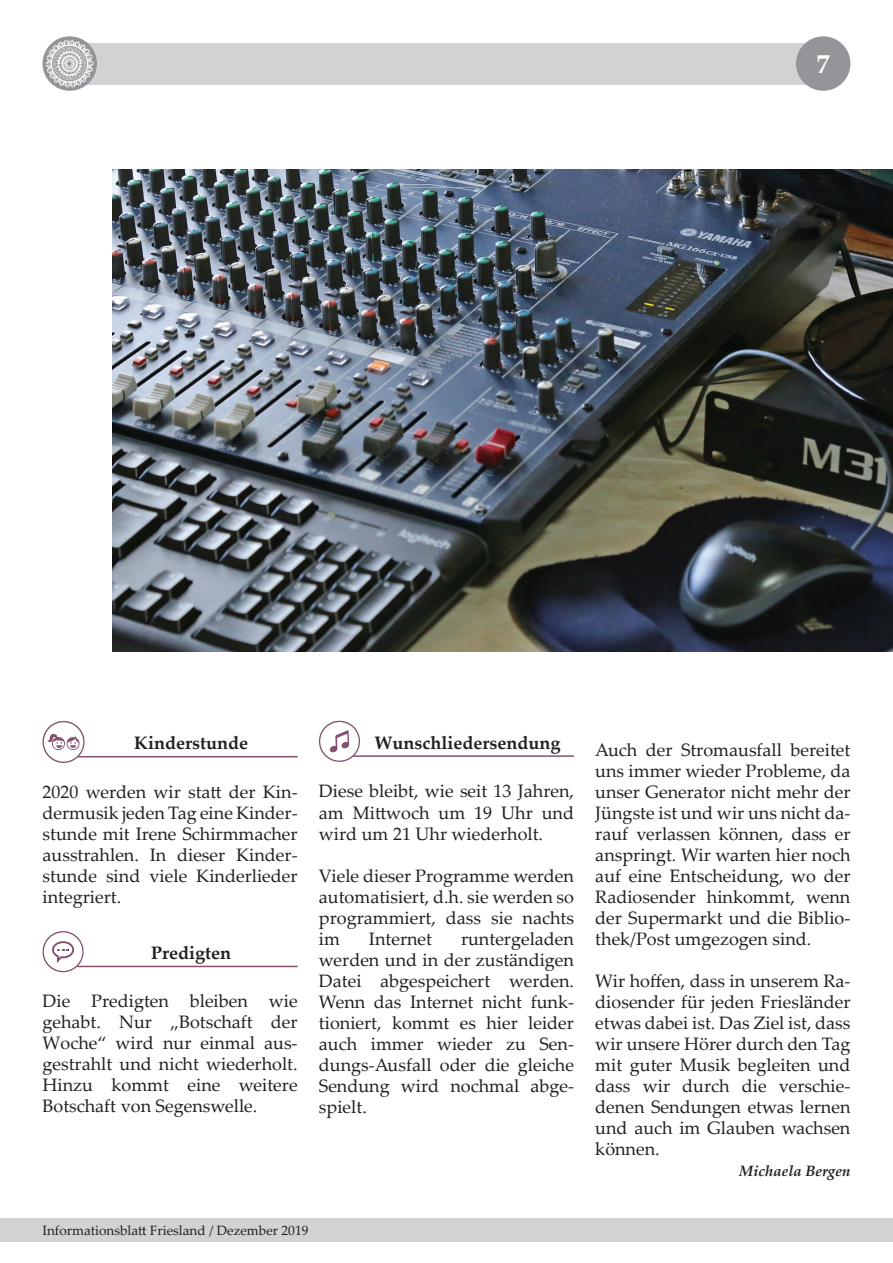
<style>
.page{position:relative;width:893px;height:1263px;background:#fff}
.page>*{position:absolute;margin:0;border:0;box-sizing:border-box;transform-origin:0 0}
.t1{font:700 27px "Palatino Linotype";color:#fff}
.t2{font:18px/21px "Palatino Linotype";color:#231f20;text-align:justify}
.t3{font:700 18px "Palatino Linotype";color:#231f20}
.t4{font:italic 700 15px "Palatino Linotype";color:#231f20}
.t5{font:13.5px "Palatino Linotype";color:#231f20}
</style>
<div class="page">
<div style="left:0;top:1219px;width:893px;height:23px;background:#d1d2d4"></div>
<div style="left:70px;top:43px;width:753px;height:42px;background:#d1d2d4"></div>
<svg style="left:43px;top:36px;width:54px;height:55px"></svg>
<img style="left:46px;top:40px;width:18px;height:22px">
<div style="left:796px;top:36px;width:54px;height:55px;background:#939598;border-radius:50%"></div>
<svg style="left:42px;top:721px;width:42px;height:42px"></svg>
<hr style="left:78px;top:756px;width:220px;height:1px;background:#825270">
<hr style="left:77px;top:966px;width:221px;height:1px;background:#825270">
<hr style="left:353px;top:755px;width:221px;height:2px;background:#825270">
<svg style="left:42px;top:931px;width:42px;height:41px"></svg>
<svg style="left:319px;top:720px;width:41px;height:42px"></svg>
<img style="left:112px;top:170px;width:781px;height:482px">
<h1 class="t1" style="left:816px;top:45px;width:15px">7</h1>
<p class="t3" style="left:134px;top:730px;width:115px">Kinderstunde</p>
<p class="t2" style="left:43px;top:781px;width:257px">2020 werden wir statt der Kin&shy;dermusik jeden Tag eine Kinder&shy;stunde mit Irene Schirmmacher ausstrahlen. In dieser Kinder&shy;stunde sind viele Kinderlieder integriert.</p>
<p class="t3" style="left:151px;top:940px;width:81px">Predigten</p>
<p class="t2" style="left:43px;top:990px;width:257px">Die Predigten bleiben wie gehabt. Nur „Botschaft der Woche“ wird nur einmal aus&shy;gestrahlt und nicht wiederholt.<br>Hinzu kommt eine weitere Botschaft von Segenswelle.</p>
<p class="t3" style="left:374px;top:730px;width:187px">Wunschliedersendung</p>
<p class="t2" style="left:595px;top:739px;width:257px">Auch der Stromausfall bereitet uns immer wieder Probleme, da unser Generator nicht mehr der Jüngste ist und wir uns nicht da&shy;rauf verlassen können, dass er anspringt. Wir warten hier noch auf eine Entscheidung, wo der Radiosender hinkommt, wenn der Supermarkt und die Biblio&shy;thek/Post umgezogen sind.</p>
<p class="t2" style="left:595px;top:970px;width:257px">Wir hoffen, dass in unserem Ra&shy;diosender für jeden Friesländer etwas dabei ist. Das Ziel ist, dass wir unsere Hörer durch den Tag mit guter Musik begleiten und dass wir durch die verschie&shy;denen Sendungen etwas lernen und auch im Glauben wachsen können.</p>
<p class="t4" style="left:739px;top:1160px;width:113px">Michaela Bergen</p>
<p class="t2" style="left:319px;top:780px;width:257px">Diese bleibt, wie seit 13 Jahren, am Mittwoch um 19 Uhr und wird um 21 Uhr wiederholt.</p>
<p class="t2" style="left:319px;top:864px;width:257px">Viele dieser Programme werden automatisiert, d.h. sie werden so programmiert, dass sie nachts im</p>
<p class="t2" style="left:369px;top:927px;width:65px">Internet</p>
<p class="t2" style="left:319px;top:927px;width:257px;text-indent:142px">runtergeladen werden und in der zuständigen Datei abgespeichert werden.<br>Wenn das Internet nicht funk&shy;tioniert, kommt es hier leider auch immer wieder zu Sen&shy;dungs-Ausfall oder die gleiche Sendung wird nochmal abge&shy;spielt.</p>
<p class="t5" style="left:43px;top:1220px;width:267px">Informationsblatt Friesland / Dezember 2019</p>
</div>
